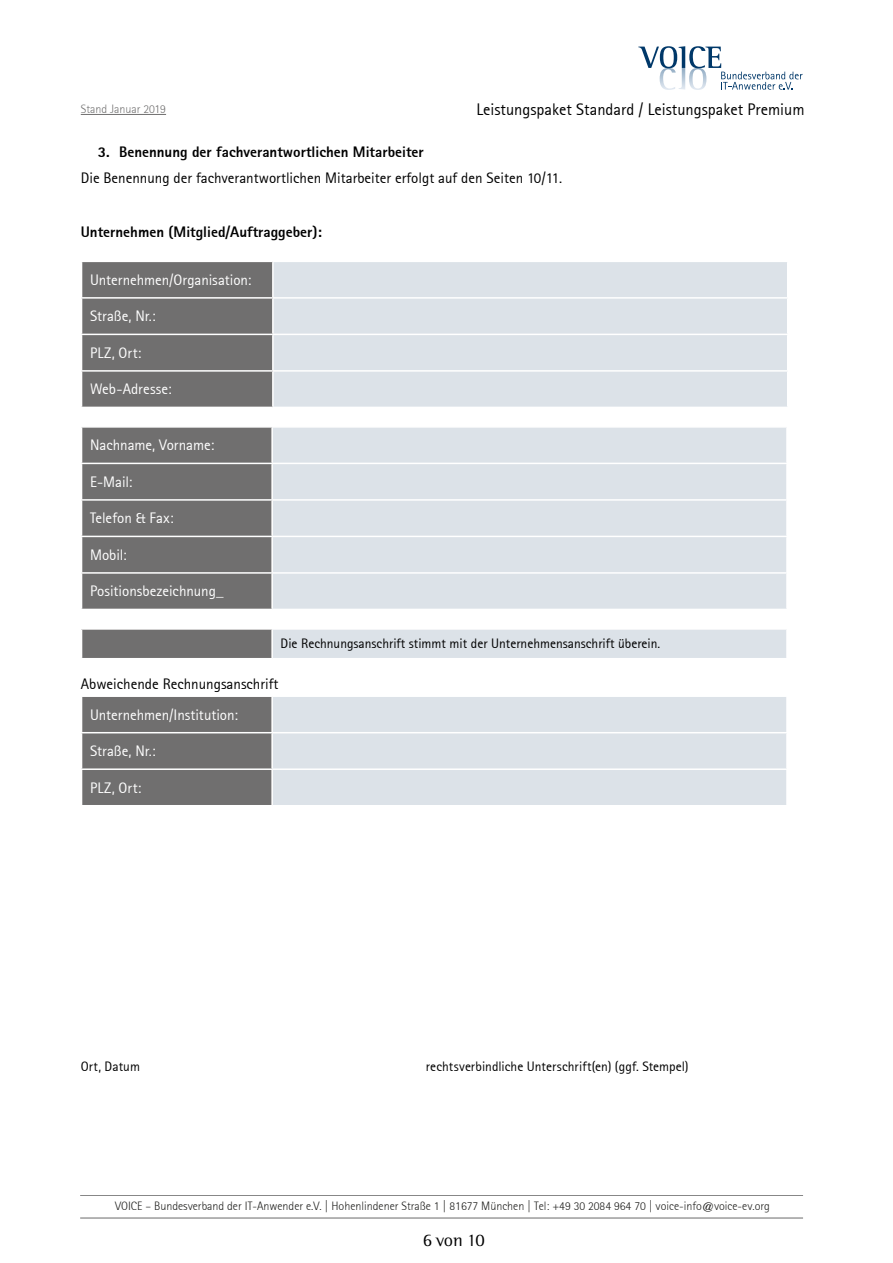
<style>
.page{position:relative;width:893px;height:1263px;background:#fff}
.page>*{position:absolute;margin:0;border:0;box-sizing:border-box;transform-origin:0 0}
.t1{font:18px "Rotis Semi Serif Std";color:#000}
.t2{font:16.5px "Rotis Sans Serif";color:#000}
.t3{font:15px "Rotis Sans Serif";color:#fff}
.t4{font:15px "Rotis Sans Serif";color:#000}
.t5{font:800 15px "Rotis Sans Serif";color:#000}
.t6{font:13.5px "Rotis Sans Serif";color:#000}
.t7{font:300 12px "Rotis Sans Serif";color:#1d1d1b}
.t8{font:300 12px "Rotis Sans Serif";color:#706f6f}
</style>
<div class="page">
<svg style="left:638px;top:46px;width:165px;height:44px"></svg>
<hr style="left:80px;top:1195px;width:723px;height:1px;background:#000">
<hr style="left:80px;top:1218px;width:723px;height:1px;background:#000">
<hr style="left:81px;top:114px;width:85px;height:1px;background:#706f6f">
<div style="left:82px;top:262px;width:190px;height:145px;background:#706f6f"></div>
<div style="left:274px;top:262px;width:513px;height:145px;background:#dce2e8"></div>
<hr style="left:81px;top:297px;width:192px;height:2px;background:#fff">
<hr style="left:273px;top:297px;width:515px;height:2px;background:#fff">
<hr style="left:81px;top:334px;width:192px;height:1px;background:#fff">
<hr style="left:273px;top:334px;width:515px;height:1px;background:#fff">
<hr style="left:81px;top:370px;width:192px;height:2px;background:#fff">
<hr style="left:273px;top:370px;width:515px;height:2px;background:#fff">
<div style="left:82px;top:428px;width:189px;height:181px;background:#706f6f"></div>
<div style="left:273px;top:428px;width:513px;height:181px;background:#dce2e8"></div>
<hr style="left:81px;top:463px;width:191px;height:1px;background:#fff">
<hr style="left:272px;top:463px;width:516px;height:1px;background:#fff">
<hr style="left:81px;top:499px;width:191px;height:2px;background:#fff">
<hr style="left:272px;top:499px;width:516px;height:2px;background:#fff">
<hr style="left:81px;top:536px;width:191px;height:1px;background:#fff">
<hr style="left:272px;top:536px;width:516px;height:1px;background:#fff">
<hr style="left:81px;top:572px;width:191px;height:2px;background:#fff">
<hr style="left:272px;top:572px;width:516px;height:2px;background:#fff">
<div style="left:82px;top:629px;width:190px;height:30px;background:#706f6f"></div>
<div style="left:272px;top:629px;width:515px;height:30px;background:#dce2e8"></div>
<hr style="left:81px;top:628px;width:191px;height:2px;background:#fff">
<hr style="left:272px;top:628px;width:516px;height:2px;background:#fff">
<hr style="left:271px;top:630px;width:2px;height:28px;background:#fff">
<hr style="left:786px;top:630px;width:2px;height:28px;background:#fff">
<hr style="left:81px;top:658px;width:191px;height:1px;background:#fff">
<hr style="left:272px;top:658px;width:516px;height:1px;background:#fff">
<div style="left:82px;top:697px;width:189px;height:108px;background:#706f6f"></div>
<div style="left:273px;top:697px;width:513px;height:108px;background:#dce2e8"></div>
<hr style="left:81px;top:732px;width:191px;height:1px;background:#fff">
<hr style="left:272px;top:732px;width:516px;height:1px;background:#fff">
<hr style="left:81px;top:768px;width:191px;height:2px;background:#fff">
<hr style="left:272px;top:768px;width:516px;height:2px;background:#fff">
<p class="t8" style="left:81px;top:102px;width:87px">Stand Januar 2019</p>
<p class="t2" style="left:476px;top:99px;width:330px">Leistungspaket Standard / Leistungspaket Premium</p>
<p class="t5" style="left:98px;top:142px;width:327px">3. Benennung der fachverantwortlichen Mitarbeiter</p>
<p class="t4" style="left:81px;top:169px;width:483px">Die Benennung der fachverantwortlichen Mitarbeiter erfolgt auf den Seiten 10/11.</p>
<p class="t5" style="left:81px;top:222px;width:243px">Unternehmen (Mitglied/Auftraggeber):</p>
<p class="t3" style="left:90px;top:271px;width:163px">Unternehmen/Organisation:</p>
<p class="t3" style="left:90px;top:307px;width:67px">Straße, Nr.:</p>
<p class="t3" style="left:90px;top:344px;width:53px">PLZ, Ort:</p>
<p class="t3" style="left:90px;top:380px;width:83px">Web-Adresse:</p>
<p class="t3" style="left:90px;top:436px;width:126px">Nachname, Vorname:</p>
<p class="t3" style="left:90px;top:473px;width:44px">E-Mail:</p>
<p class="t3" style="left:90px;top:509px;width:85px">Telefon &amp; Fax:</p>
<p class="t3" style="left:90px;top:546px;width:38px">Mobil:</p>
<p class="t3" style="left:90px;top:582px;width:135px">Positionsbezeichnung_</p>
<p class="t6" style="left:281px;top:636px;width:381px">Die Rechnungsanschrift stimmt mit der Unternehmensanschrift überein.</p>
<p class="t4" style="left:81px;top:675px;width:199px">Abweichende Rechnungsanschrift</p>
<p class="t3" style="left:90px;top:706px;width:149px">Unternehmen/Institution:</p>
<p class="t3" style="left:90px;top:742px;width:67px">Straße, Nr.:</p>
<p class="t3" style="left:90px;top:779px;width:53px">PLZ, Ort:</p>
<p class="t6" style="left:81px;top:1058px;width:61px">Ort, Datum</p>
<p class="t6" style="left:426px;top:1058px;width:264px">rechtsverbindliche Unterschrift(en) (ggf. Stempel)</p>
<p class="t7" style="left:115px;top:1199px;width:656px">VOICE – Bundesverband der IT-Anwender e.V. | Hohenlindener Straße 1 | 81677 München | Tel: +49 30 2084 964 70 | voice-info@voice-ev.org</p>
<p class="t1" style="left:423px;top:1230px;width:64px">6 von 10</p>
</div>
